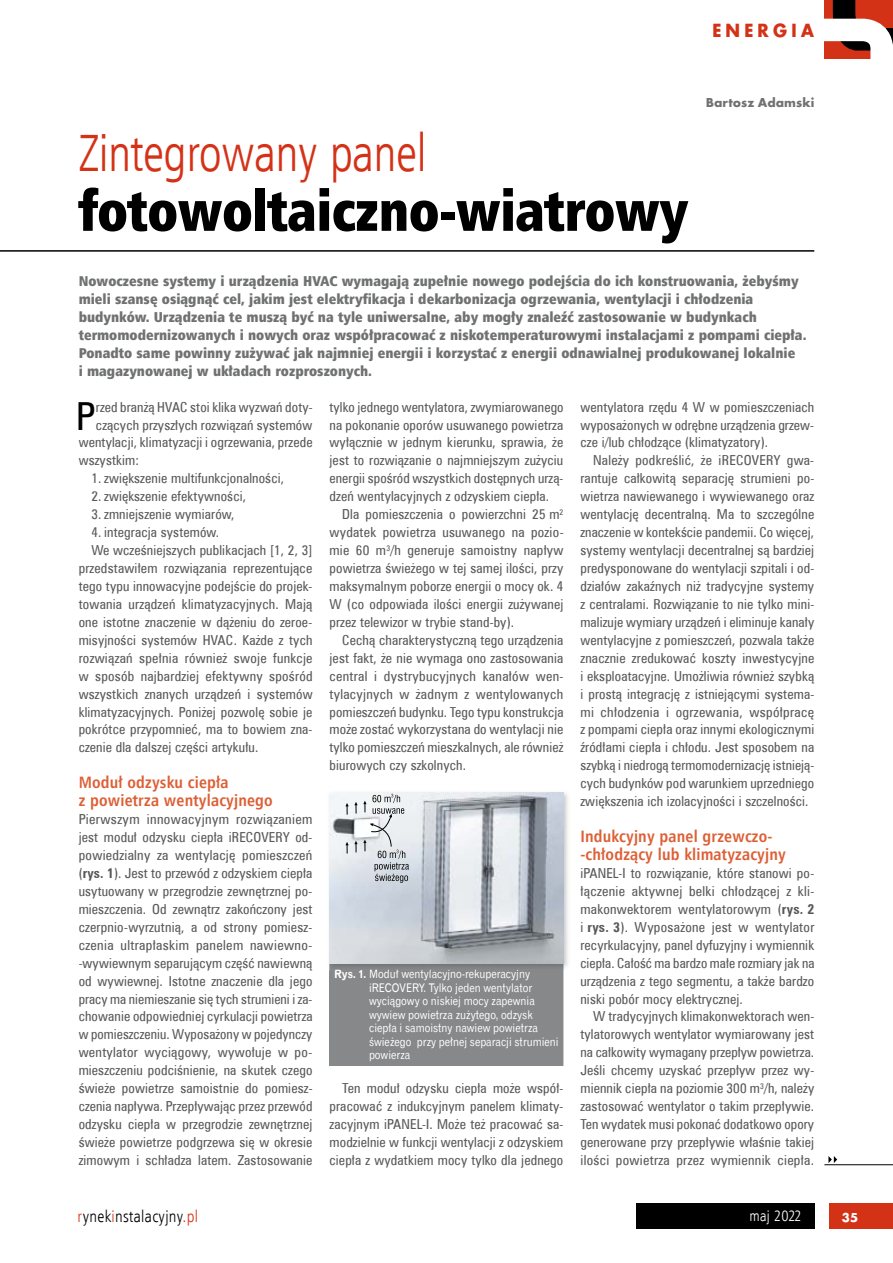
<style>
.page{position:relative;width:893px;height:1263px;background:#fff}
.page>*{position:absolute;margin:0;border:0;box-sizing:border-box;transform-origin:0 0}
.t1{font:57px "Humnst 777 X Blk Cn EU";letter-spacing:-.01em;color:#000;scale:.95 1}
.t2{font:52.5px "Humnst 777 Lt Cn EU";letter-spacing:-.01em;color:#d43217;scale:.95 1}
.t3{font:38.7px "Zurich Cn EU";color:#000}
.t4{font:700 19.95px "Futura TEE";letter-spacing:.2em;color:#d43217;scale:.95 1}
.t5{font:700 16.5px/18px "Humnst 777 Cn EU";letter-spacing:.01em;color:#dc6036}
.t6{font:16.5px "Humnst 777 Lt Cn EU";letter-spacing:.02em;color:#000}
.t7{font:15px "Humnst 777 Lt Cn EU";letter-spacing:.01em;color:#fff}
.t8{font:14.25px/18px "Humnst 777 X Blk Cn EU";color:#707172}
.t9{font:13.8px/18px "Zurich Cn EU";letter-spacing:.01em;color:#58585a;text-align:justify}
.t10{font:700 13.5px "Futura TEE";color:#707172}
.t11{font:700 13.5px "Futura TEE";color:#fff}
.t12{font:12px/13.5px "Gothic 720 EU";color:#fff;scale:.85 1}
.s1{font-weight:700}
.s2{color:#d43217}
</style>
<div class="page">
<div style="left:636px;top:1203px;width:178px;height:26px;background:#000"></div>
<svg style="left:824px;top:0;width:69px;height:59px"></svg>
<div style="left:829px;top:1203px;width:64px;height:26px;background:#d43217"></div>
<hr style="left:0;top:250px;width:814px;height:2px;background:#000">
<div style="left:330px;top:970px;width:233px;height:96px;background:#87888a"></div>
<img style="left:329px;top:792px;width:239px;height:178px">
<img style="left:335px;top:970px;width:35px;height:1px">
<img style="left:370px;top:970px;width:160px;height:1px">
<img style="left:330px;top:792px;width:233px;height:178px">
<svg style="left:345px;top:794px;width:64px;height:89px"></svg>
<svg style="left:828px;top:1156px;width:9px;height:7px"></svg>
<hr style="left:824px;top:1164px;width:69px;height:1px;background:#000">
<h3 class="t4" style="left:712px;top:18px;width:109px">ENERGIA</h3>
<h2 class="t2" style="left:79px;top:120px;width:368px">Zintegrowany panel</h2>
<h1 class="t1" style="left:79px;top:174px;width:643px">fotowoltaiczno-wiatrowy</h1>
<p class="t10" style="left:706px;top:94px;width:110px">Bartosz Adamski</p>
<p class="t8" style="left:79px;top:272px;width:729px">Nowoczesne systemy i urządzenia HVAC wymagają zupełnie nowego podejścia do ich konstruowania, żebyśmy mieli szansę osiągnąć cel, jakim jest elektryfikacja i dekarbonizacja ogrzewania, wentylacji i chłodzenia budynków. Urządzenia te muszą być na tyle uniwersalne, aby mogły znaleźć zastosowanie w budynkach termomodernizowanych i nowych oraz współpracować z niskotemperaturowymi instalacjami z pompami ciepła.<br>Ponadto same powinny zużywać jak najmniej energii i korzystać z energii odnawialnej produkowanej lokalnie<br>i magazynowanej w układach rozproszonych.</p>
<p class="t9" style="left:580px;top:398px;width:235px">wentylatora rzędu 4 W w pomieszczeniach wyposażonych w odrębne urządzenia grzew&shy;cze i/lub chłodzące (klimatyzatory).</p>
<p class="t9" style="left:580px;top:451px;width:235px;text-indent:13px">Należy podkreślić, że iRECOVERY gwa&shy;rantuje całkowitą separację strumieni po&shy;wietrza nawiewanego i wywiewanego oraz wentylację decentralną. Ma to szczególne znaczenie w kontekście pandemii. Co więcej, systemy wentylacji decentralnej są bardziej predysponowane do wentylacji szpitali i od&shy;działów zakaźnych niż tradycyjne systemy z centralami. Rozwiązanie to nie tylko mini&shy;malizuje wymiary urządzeń i eliminuje kanały wentylacyjne z pomieszczeń, pozwala także znacznie zredukować koszty inwestycyjne i eksploatacyjne. Umożliwia również szybką i prostą integrację z istniejącymi systema&shy;mi chłodzenia i ogrzewania, współpracę z pompami ciepła oraz innymi ekologicznymi źródłami ciepła i chłodu. Jest sposobem na szybką i niedrogą termomodernizację istnieją&shy;cych budynków pod warunkiem uprzedniego zwiększenia ich izolacyjności i szczelności.</p>
<p class="t5" style="left:580px;top:827px;width:207px">Indukcyjny panel grzewczo--chłodzący lub klimatyzacyjny</p>
<p class="t9" style="left:580px;top:864px;width:236px">iPANEL-I to rozwiązanie, które stanowi po&shy;łączenie aktywnej belki chłodzącej z kli&shy;makonwektorem wentylatorowym (<span class="s1">rys. 2 </span>i <span class="s1">rys. 3</span>). Wyposażone jest w wentylator recyrkulacyjny, panel dyfuzyjny i wymiennik ciepła. Całość ma bardzo małe rozmiary jak na urządzenia z tego segmentu, a także bardzo niski pobór mocy elektrycznej.</p>
<p class="t9" style="left:580px;top:1007px;width:235px;text-indent:13px">W tradycyjnych klimakonwektorach wen&shy;tylatorowych wentylator wymiarowany jest na całkowity wymagany przepływ powietrza.<br>Jeśli chcemy uzyskać przepływ przez wy&shy;miennik ciepła na poziomie 300 m<sup>3</sup>/h, należy zastosować wentylator o takim przepływie.<br>Ten wydatek musi pokonać dodatkowo opory generowane przy przepływie właśnie takiej ilości powietrza przez wymiennik ciepła.</p>
<h3 class="t3" style="left:76px;top:392px;width:21px">P</h3>
<p class="t9" style="left:96px;top:398px;width:218px">rzed branżą HVAC stoi klika wyzwań doty-</p>
<p class="t9" style="left:330px;top:398px;width:236px">tylko jednego wentylatora, zwymiarowanego na pokonanie oporów usuwanego powietrza wyłącznie w jednym kierunku, sprawia, że jest to rozwiązanie o najmniejszym zużyciu energii spośród wszystkich dostępnych urzą&shy;dzeń wentylacyjnych z odzyskiem ciepła.</p>
<p class="t9" style="left:330px;top:505px;width:235px;text-indent:13px">Dla pomieszczenia o powierzchni 25 m<sup>2 </sup>wydatek powietrza usuwanego na pozio&shy;mie 60 m<sup>3</sup>/h generuje samoistny napływ powietrza świeżego w tej samej ilości, przy maksymalnym poborze energii o mocy ok. 4<br>W (co odpowiada ilości energii zużywanej przez telewizor w trybie stand-by).</p>
<p class="t9" style="left:330px;top:631px;width:235px;text-indent:13px">Cechą charakterystyczną tego urządzenia jest fakt, że nie wymaga ono zastosowania central i dystrybucyjnych kanałów wen&shy;tylacyjnych w żadnym z wentylowanych pomieszczeń budynku. Tego typu konstrukcja może zostać wykorzystana do wentylacji nie tylko pomieszczeń mieszkalnych, ale również biurowych czy szkolnych.</p>
<p class="t9" style="left:96px;top:415px;width:218px">czących przyszłych rozwiązań systemów</p>
<p class="t9" style="left:79px;top:433px;width:235px">wentylacji, klimatyzacji i ogrzewania, przede</p>
<p class="t9" style="left:79px;top:451px;width:62px">wszystkim:</p>
<p class="t9" style="left:91px;top:469px;width:194px">1. zwiększenie multifunkcjonalności,</p>
<p class="t9" style="left:91px;top:487px;width:156px">2. zwiększenie efektywności,</p>
<p class="t9" style="left:91px;top:505px;width:145px">3. zmniejszenie wymiarów,</p>
<p class="t9" style="left:91px;top:523px;width:129px">4. integracja systemów.</p>
<p class="t9" style="left:91px;top:541px;width:223px">We wcześniejszych publikacjach [1, 2, 3]</p>
<p class="t9" style="left:79px;top:559px;width:235px">przedstawiłem rozwiązania reprezentujące</p>
<p class="t9" style="left:79px;top:577px;width:235px">tego typu innowacyjne podejście do projek-</p>
<p class="t9" style="left:79px;top:595px;width:235px">towania urządzeń klimatyzacyjnych. Mają</p>
<p class="t9" style="left:79px;top:613px;width:235px">one istotne znaczenie w dążeniu do zeroe-</p>
<p class="t9" style="left:79px;top:631px;width:235px">misyjności systemów HVAC. Każde z tych</p>
<p class="t9" style="left:79px;top:649px;width:235px">rozwiązań spełnia również swoje funkcje</p>
<p class="t9" style="left:79px;top:667px;width:235px">w sposób najbardziej efektywny spośród</p>
<p class="t9" style="left:79px;top:685px;width:236px">wszystkich znanych urządzeń i systemów</p>
<p class="t9" style="left:79px;top:702px;width:235px">klimatyzacyjnych. Poniżej pozwolę sobie je</p>
<p class="t9" style="left:79px;top:720px;width:235px">pokrótce przypomnieć, ma to bowiem zna-</p>
<p class="t9" style="left:79px;top:738px;width:181px">czenie dla dalszej części artykułu.</p>
<p class="t5" style="left:79px;top:773px;width:196px">Moduł odzysku ciepła<br>z powietrza wentylacyjnego</p>
<p class="t9" style="left:79px;top:810px;width:236px">Pierwszym innowacyjnym rozwiązaniem jest moduł odzysku ciepła iRECOVERY od&shy;powiedzialny za wentylację pomieszczeń (<span class="s1">rys. 1</span>). Jest to przewód z odzyskiem ciepła usytuowany w przegrodzie zewnętrznej po&shy;mieszczenia. Od zewnątrz zakończony jest czerpnio-wyrzutnią, a od strony pomiesz&shy;czenia ultrapłaskim panelem nawiewno--wywiewnym separującym część nawiewną od wywiewnej. Istotne znaczenie dla jego pracy ma niemieszanie się tych strumieni i za&shy;chowanie odpowiedniej cyrkulacji powietrza w pomieszczeniu. Wyposażony w pojedynczy wentylator wyciągowy, wywołuje w po&shy;mieszczeniu podciśnienie, na skutek czego świeże powietrze samoistnie do pomiesz&shy;czenia napływa. Przepływając przez przewód odzysku ciepła w przegrodzie zewnętrznej świeże powietrze podgrzewa się w okresie zimowym i schładza latem. Zastosowanie</p>
<p class="t12" style="left:369px;top:968px;width:225px;text-indent:-35px"><span class="s1">Rys. 1.</span> Moduł wentylacyjno-rekuperacyjny iRECOVERY. Tylko jeden wentylator wyciągowy o niskiej mocy zapewnia wywiew powietrza zużytego, odzysk ciepła i samoistny nawiew powietrza świeżego przy pełnej separacji strumieni powierza</p>
<p class="t9" style="left:330px;top:1079px;width:235px;text-indent:13px">Ten moduł odzysku ciepła może współ&shy;pracować z indukcyjnym panelem klimaty&shy;zacyjnym iPANEL-I. Może też pracować sa&shy;modzielnie w funkcji wentylacji z odzyskiem ciepła z wydatkiem mocy tylko dla jednego</p>
<p class="t6" style="left:78px;top:1206px;width:122px"><span class="s2">r</span>ynek<span class="s2">i</span>nstalacyjny<span class="s2">.pl</span></p>
<p class="t11" style="left:842px;top:1209px;width:18px">35</p>
<p class="t7" style="left:749px;top:1206px;width:54px">maj 2022</p>
</div>
